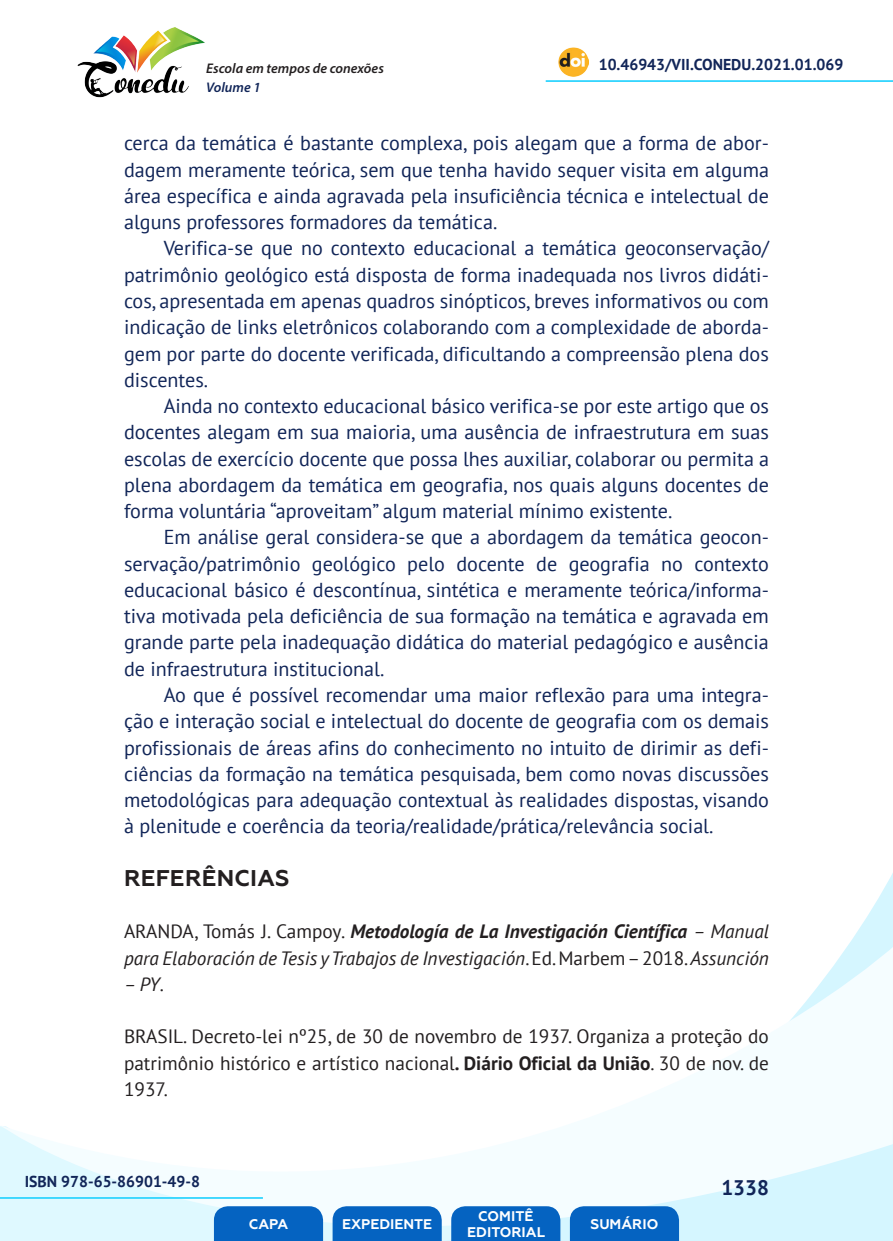
<style>
.page{position:relative;width:893px;height:1241px;background:#fff}
.page>*{position:absolute;margin:0;border:0;box-sizing:border-box;transform-origin:0 0}
._9_SUBTÍTULO_1{font:700 22.75px "Geometria";letter-spacing:.01em;color:#231f20}
.t1{font:700 21px "PT Sans";color:#112558}
._8_CORPO{font:20.12px/26.2px "PT Sans";color:#112558;text-align:justify}
._17_REFERENCIAS{font:italic 19.25px/26.2px "PT Sans";color:#231f20}
._17_REFERENCIAS-2{font:19.25px/26.2px "PT Sans";color:#231f20;text-align:justify}
.t2{font:700 15.75px "PT Sans";color:#112558}
.t3{font:700 14px/16.8px "Geometria";color:#fff;text-align:center}
.t4{font:italic 600 14px "Myriad Pro";color:#231f20}
.t5{font:italic 600 14px "Myriad Pro";color:#112558}
.s1{font-style:normal}
.s2{font-weight:700}
</style>
<div class="page">
<svg style="left:848px;top:873px;width:45px;height:73px"></svg>
<svg style="left:0;top:946px;width:893px;height:294px"></svg>
<hr style="left:0;top:1196px;width:263px;height:2px;background:#2dd4fe">
<hr style="left:546px;top:80px;width:347px;height:2px;background:#2dd4fe">
<img style="left:559px;top:47px;width:30px;height:30px">
<img style="left:77px;top:27px;width:128px;height:71px">
<svg style="left:214px;top:1205px;width:109px;height:35px;background:#126bc4"></svg>
<svg style="left:333px;top:1205px;width:109px;height:35px;background:#126bc4"></svg>
<svg style="left:451px;top:1205px;width:109px;height:35px;background:#126bc4"></svg>
<svg style="left:570px;top:1205px;width:109px;height:35px;background:#116bc4"></svg>
<p class="t4" style="left:206px;top:59px;width:179px">Escola em tempos de conexões</p>
<p class="t2" style="left:599px;top:54px;width:246px">10.46943/VII.CONEDU.2021.01.069</p>
<p class="t5" style="left:206px;top:78px;width:56px">Volume 1</p>
<p class="_8_CORPO" style="left:124px;top:130px;width:646px">cerca da temática é bastante complexa, pois alegam que a forma de abor&shy;dagem meramente teórica, sem que tenha havido sequer visita em alguma área específica e ainda agravada pela insuficiência técnica e intelectual de alguns professores formadores da temática.</p>
<p class="_8_CORPO" style="left:124px;top:235px;width:646px;text-indent:40px">Verifica-se que no contexto educacional a temática geoconservação/ patrimônio geológico está disposta de forma inadequada nos livros didáti&shy;cos, apresentada em apenas quadros sinópticos, breves informativos ou com indicação de links eletrônicos colaborando com a complexidade de aborda&shy;gem por parte do docente verificada, dificultando a compreensão plena dos discentes.</p>
<p class="_8_CORPO" style="left:124px;top:392px;width:646px;text-indent:40px">Ainda no contexto educacional básico verifica-se por este artigo que os docentes alegam em sua maioria, uma ausência de infraestrutura em suas escolas de exercício docente que possa lhes auxiliar, colaborar ou permita a plena abordagem da temática em geografia, nos quais alguns docentes de forma voluntária “aproveitam” algum material mínimo existente.</p>
<p class="_8_CORPO" style="left:124px;top:523px;width:646px;text-indent:40px">Em análise geral considera-se que a abordagem da temática geocon&shy;servação/patrimônio geológico pelo docente de geografia no contexto educacional básico é descontínua, sintética e meramente teórica/informa&shy;tiva motivada pela deficiência de sua formação na temática e agravada em grande parte pela inadequação didática do material pedagógico e ausência de infraestrutura institucional.</p>
<p class="_8_CORPO" style="left:124px;top:681px;width:646px;text-indent:40px">Ao que é possível recomendar uma maior reflexão para uma integra&shy;ção e interação social e intelectual do docente de geografia com os demais profissionais de áreas afins do conhecimento no intuito de dirimir as defi&shy;ciências da formação na temática pesquisada, bem como novas discussões metodológicas para adequação contextual às realidades dispostas, visando à plenitude e coerência da teoria/realidade/prática/relevância social.</p>
<p class="_9_SUBTÍTULO_1" style="left:124px;top:864px;width:167px">REFERÊNCIAS</p>
<p class="_17_REFERENCIAS" style="left:124px;top:918px;width:646px"><span class="s1">ARANDA, Tomás J. Campoy</span>. <span class="s2">Metodología de La Investigación Científica</span> – Manual para Elaboración de Tesis y Trabajos de Investigación<span class="s1">. Ed. Marbem – 2018.</span> Assunción</p>
<p class="_17_REFERENCIAS" style="left:124px;top:970px;width:41px">– PY<span class="s1">.</span></p>
<p class="_17_REFERENCIAS-2" style="left:124px;top:1022px;width:646px">BRASIL. Decreto-lei nº25, de 30 de novembro de 1937. Organiza a proteção do patrimônio histórico e artístico nacional<span class="s2">. Diário Oficial da União</span>. 30 de nov. de 1937.</p>
<p class="t2" style="left:25px;top:1170px;width:177px">ISBN 978-65-86901-49-8</p>
<p class="t3" style="left:249px;top:1215px;width:41px">CAPA</p>
<p class="t3" style="left:342px;top:1215px;width:92px">EXPEDIENTE</p>
<p class="t3" style="left:467px;top:1207px;width:79px">COMITÊ<br>EDITORIAL</p>
<p class="t3" style="left:590px;top:1215px;width:69px">SUMÁRIO</p>
<p class="t1" style="left:721px;top:1173px;width:49px">1338</p>
</div>
